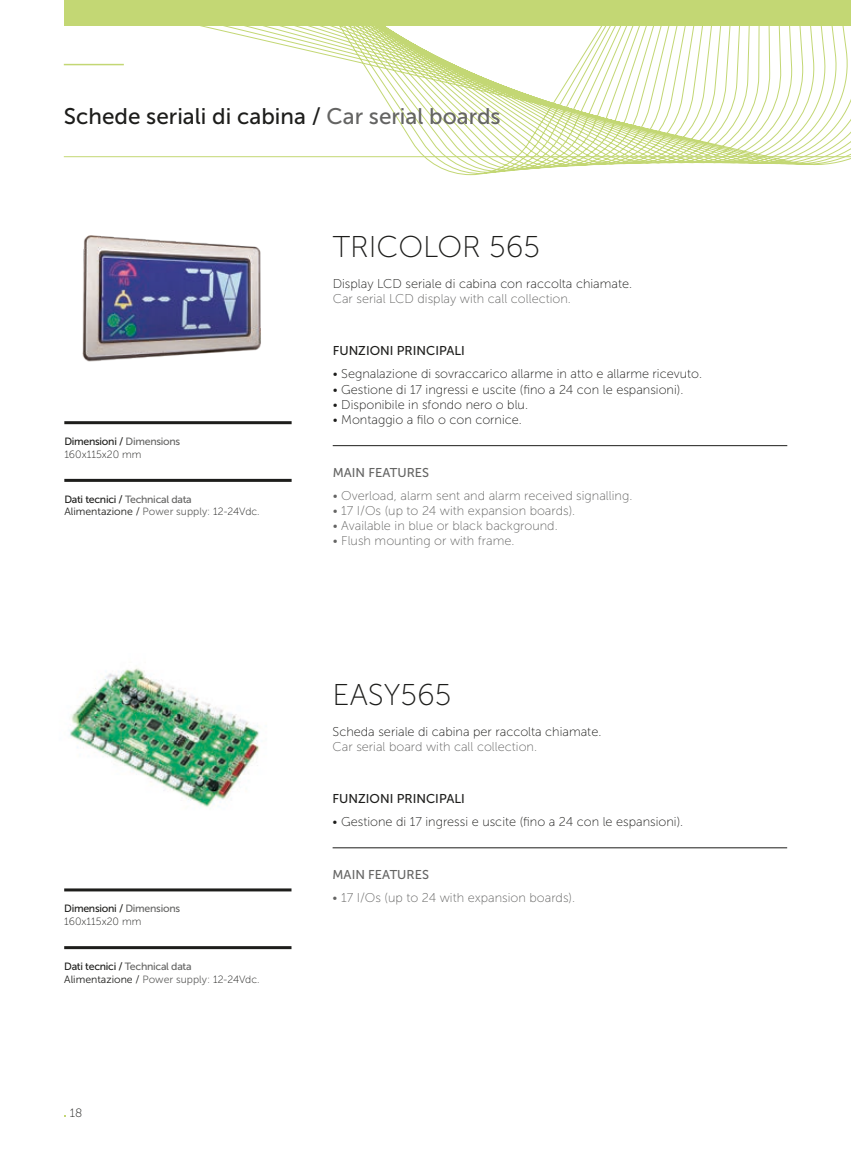
<style>
.page{position:relative;width:851px;height:1149px;background:#fff}
.page>*{position:absolute;margin:0;border:0;box-sizing:border-box;transform-origin:0 0}
.t1{font:30px "Museo Sans 100";color:#1d1d1b}
.t2{font:22.5px "Museo Sans 500";color:#1d1d1b}
.t3{font:12.75px "Museo Sans 100";color:#1d1d1b}
.t4{font:12.75px "Museo Sans 100";color:#646463}
.t5{font:12.75px "Museo Sans 500";color:#1d1d1b}
.t6{font:12.75px "Museo Sans 500";color:#646463}
.t7{font:12px "Museo Sans 100";color:#1d1d1b}
.t8{font:10.5px "Museo Sans 300";color:#1d1d1b}
.t9{font:10.5px "Museo Sans 500";letter-spacing:-.025em;color:#646463}
.t10{font:10.5px "Museo Sans 500";letter-spacing:-.025em;color:#1d1d1b}
.t11{font:10.5px "Museo Sans 100";color:#1d1d1b}
.s1{color:#646463}
.s2{color:#1d1d1b}
.s3{font-family:"Museo Sans 100"}
</style>
<div class="page">
<svg style="left:63px;top:26px;width:787px;height:149px"></svg>
<hr style="left:64px;top:64px;width:60px;height:1px;background:#c3d774">
<hr style="left:64px;top:156px;width:786px;height:1px;background:#c3d774">
<div style="left:64px;top:0;width:786px;height:26px;background:#c3d774"></div>
<hr style="left:64px;top:421px;width:227px;height:3px;background:#1d1d1b">
<hr style="left:64px;top:478px;width:227px;height:3px;background:#1d1d1b">
<hr style="left:332px;top:445px;width:455px;height:1px;background:#1d1d1b">
<img style="left:82px;top:235px;width:179px;height:127px">
<hr style="left:64px;top:888px;width:227px;height:3px;background:#1d1d1b">
<hr style="left:64px;top:945px;width:227px;height:3px;background:#1d1d1b">
<hr style="left:332px;top:847px;width:455px;height:1px;background:#1d1d1b">
<img style="left:69px;top:668px;width:191px;height:139px">
<h2 class="t2" style="left:64px;top:104px;width:438px">Schede seriali di cabina / <span class="s1">Car serial boards</span></h2>
<h1 class="t1" style="left:332px;top:231px;width:209px">TRICOLOR 565</h1>
<p class="t3" style="left:332px;top:277px;width:301px">Display LCD seriale di cabina con raccolta chiamate.</p>
<p class="t4" style="left:332px;top:292px;width:240px">Car serial LCD display with call collection.</p>
<p class="t10" style="left:64px;top:435px;width:117px">Dimensioni / <span class="s1">Dimensions</span></p>
<p class="t11" style="left:64px;top:448px;width:79px">160x115x20 mm</p>
<p class="t9" style="left:64px;top:493px;width:129px"><span class="s2">Dati tecnici /</span> Technical data</p>
<p class="t8" style="left:64px;top:506px;width:197px">Alimentazione / <span class="s1">Power supply</span><span class="s3">: 12-24Vdc.</span></p>
<p class="t10" style="left:64px;top:902px;width:117px">Dimensioni / <span class="s1">Dimensions</span></p>
<p class="t11" style="left:64px;top:915px;width:79px">160x115x20 mm</p>
<p class="t9" style="left:64px;top:960px;width:129px"><span class="s2">Dati tecnici /</span> Technical data</p>
<p class="t8" style="left:64px;top:972px;width:197px">Alimentazione / <span class="s1">Power supply</span><span class="s3">: 12-24Vdc.</span></p>
<p class="t7" style="left:70px;top:1106px;width:14px">18</p>
<p class="t5" style="left:332px;top:344px;width:134px">FUNZIONI PRINCIPALI</p>
<p class="t3" style="left:332px;top:367px;width:371px">• Segnalazione di sovraccarico allarme in atto e allarme ricevuto.</p>
<p class="t3" style="left:332px;top:382px;width:352px">• Gestione di 17 ingressi e uscite (fino a 24 con le espansioni).</p>
<p class="t3" style="left:332px;top:397px;width:197px">• Disponibile in sfondo nero o blu.</p>
<p class="t3" style="left:332px;top:413px;width:191px">• Montaggio a filo o con cornice.</p>
<p class="t6" style="left:332px;top:465px;width:98px">MAIN FEATURES</p>
<p class="t4" style="left:332px;top:488px;width:301px">• Overload, alarm sent and alarm received signalling.</p>
<p class="t4" style="left:332px;top:503px;width:244px">• 17 I/Os (up to 24 with expansion boards).</p>
<p class="t4" style="left:332px;top:519px;width:226px">• Available in blue or black background.</p>
<p class="t4" style="left:332px;top:534px;width:183px">• Flush mounting or with frame.</p>
<h1 class="t1" style="left:332px;top:678px;width:120px">EASY565</h1>
<p class="t3" style="left:332px;top:724px;width:270px">Scheda seriale di cabina per raccolta chiamate.</p>
<p class="t4" style="left:332px;top:739px;width:206px">Car serial board with call collection.</p>
<p class="t5" style="left:332px;top:791px;width:134px">FUNZIONI PRINCIPALI</p>
<p class="t3" style="left:332px;top:814px;width:352px">• Gestione di 17 ingressi e uscite (fino a 24 con le espansioni).</p>
<p class="t6" style="left:332px;top:867px;width:98px">MAIN FEATURES</p>
<p class="t4" style="left:332px;top:890px;width:244px">• 17 I/Os (up to 24 with expansion boards).</p>
</div>
